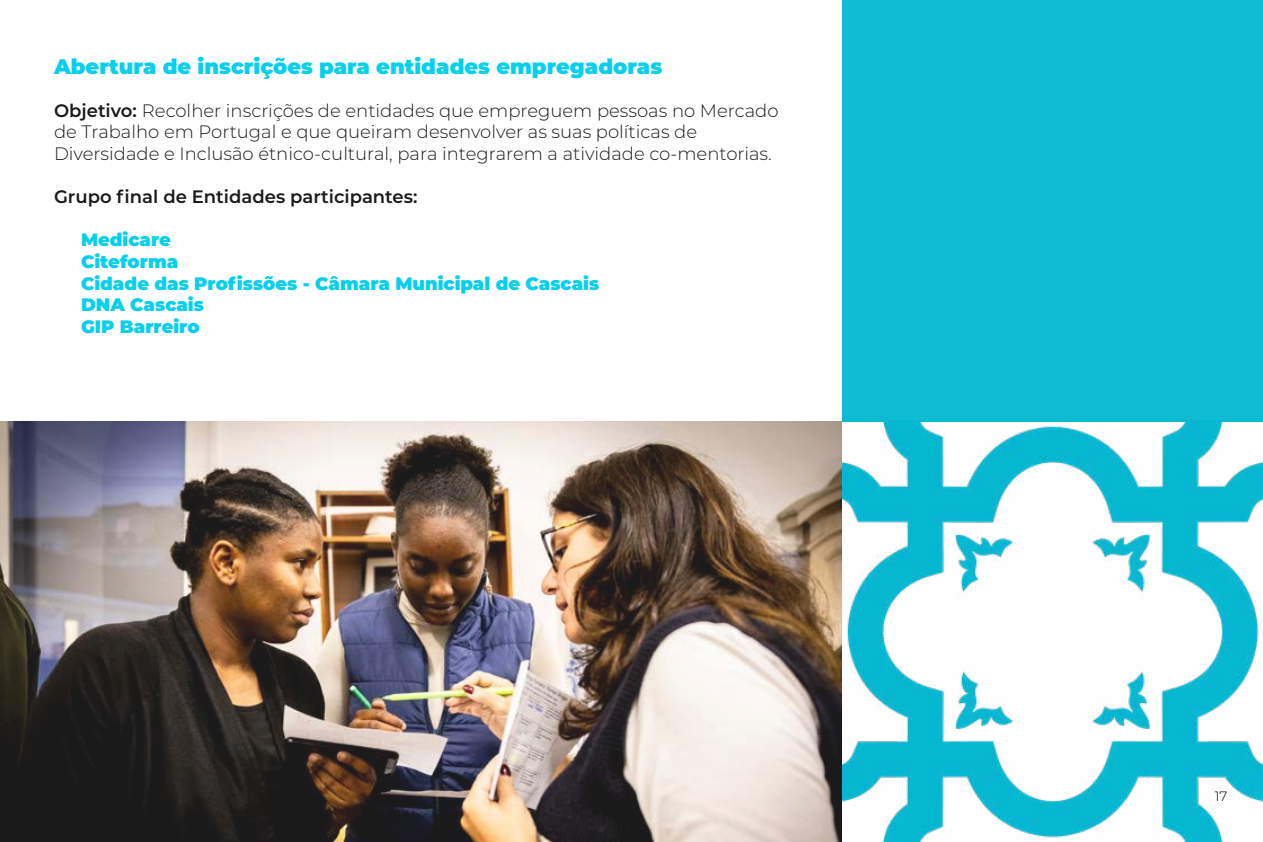
<style>
.page{position:relative;width:1263px;height:842px;background:#fff}
.page>*{position:absolute;margin:0;border:0;box-sizing:border-box;transform-origin:0 0}
.t1{font:900 21px "Montserrat";color:#07cfec}
.t2{font:300 18px/21.6px "Montserrat";color:#1a1a1a}
.t3{font:900 18px/21.6px "Montserrat";color:#07cfec}
.t4{font:600 18px "Montserrat";color:#1a1a1a}
.t5{font:300 13.5px "Montserrat";color:#000}
.s1{font-weight:600}
</style>
<div class="page">
<div style="left:842px;top:0;width:421px;height:421px;background:#0fbad3"></div>
<img style="left:0;top:421px;width:1263px;height:421px">
<p class="t1" style="left:54px;top:50px;width:610px">Abertura de inscrições para entidades empregadoras</p>
<p class="t2" style="left:54px;top:99px;width:726px"><span class="s1">Objetivo:</span> Recolher inscrições de entidades que empreguem pessoas no Mercado de Trabalho em Portugal e que queiram desenvolver as suas políticas de<br>Diversidade e Inclusão étnico-cultural, para integrarem a atividade co-mentorias.</p>
<p class="t4" style="left:54px;top:184px;width:365px">Grupo final de Entidades participantes:</p>
<p class="t3" style="left:81px;top:228px;width:520px">Medicare<br>Citeforma<br>Cidade das Profissões - Câmara Municipal de Cascais<br>DNA Cascais<br>GIP Barreiro</p>
<p class="t5" style="left:1215px;top:787px;width:14px">17</p>
</div>
